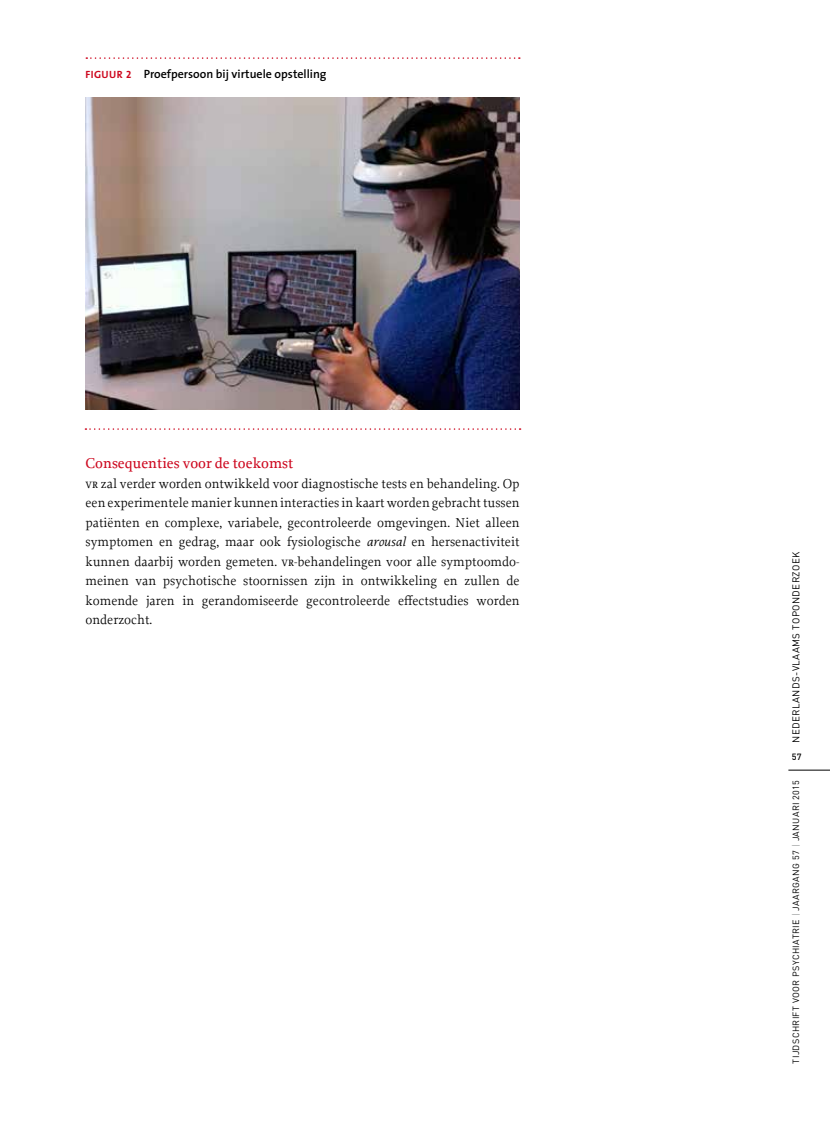
<style>
.page{position:relative;width:830px;height:1127px;background:#fff}
.page>*{position:absolute;margin:0;border:0;box-sizing:border-box;transform-origin:0 0}
.t1{font:500 15px "Proforma";color:#cd071e}
.t2{font:13.5px/19.5px "Proforma";color:#000;text-align:justify}
.t3{font:600 12px "The Sans";color:#000}
.t4{font:9.75px "DIN";letter-spacing:.04em;color:#000}
.t5{font:9px "DIN";letter-spacing:.04em;color:#000}
.t6{font:500 9px "DIN";color:#000}
.s1{font-family:"The Sans Bold Caps";font-weight:400;font-size:10.5px;color:#cd071e}
.s2{font-family:"Proforma Book SC"}
.s3{font-style:italic}
.s4{color:#9c9e9f}
</style>
<div class="page">
<hr style="left:788px;top:770px;width:41px;height:1px;background:#000">
<img style="left:85px;top:98px;width:434px;height:311px">
<svg style="left:86px;top:57px;width:433px;height:2px"></svg>
<svg style="left:85px;top:428px;width:435px;height:2px"></svg>
<p class="t3" style="left:85px;top:64px;width:242px"><span class="s1">FIGUUR 2</span> Proefpersoon bij virtuele opstelling</p>
<p class="t1" style="left:85px;top:454px;width:209px">Consequenties voor de toekomst</p>
<p class="t2" style="left:85px;top:473px;width:435px"><span class="s2">vr</span> zal verder worden ontwikkeld voor diagnostische tests en behandeling. Op een experimentele manier kunnen interacties in kaart worden gebracht tussen patiënten en complexe, variabele, gecontroleerde omgevingen. Niet alleen symptomen en gedrag, maar ook fysiologische <span class="s3">arousal</span> en hersenactiviteit kunnen daarbij worden gemeten. <span class="s2">vr</span>-behandelingen voor alle symptoomdo&shy;meinen van psychotische stoornissen zijn in ontwikkeling en zullen de komende jaren in gerandomiseerde gecontroleerde effectstudies worden onderzocht.</p>
<p class="t4" style="left:789px;top:742px;width:193px;rotate:-90deg">NEDERLANDS-VLAAMS TOPONDERZOEK</p>
<p class="t6" style="left:791px;top:751px;width:11px">57</p>
<p class="t5" style="left:789px;top:1063px;width:285px;rotate:-90deg">TIJDSCHRIFT VOOR PSYCHIATRIE <span class="s4">|</span> JAARGANG 57 <span class="s4">|</span> JANUARI 2015</p>
</div>
